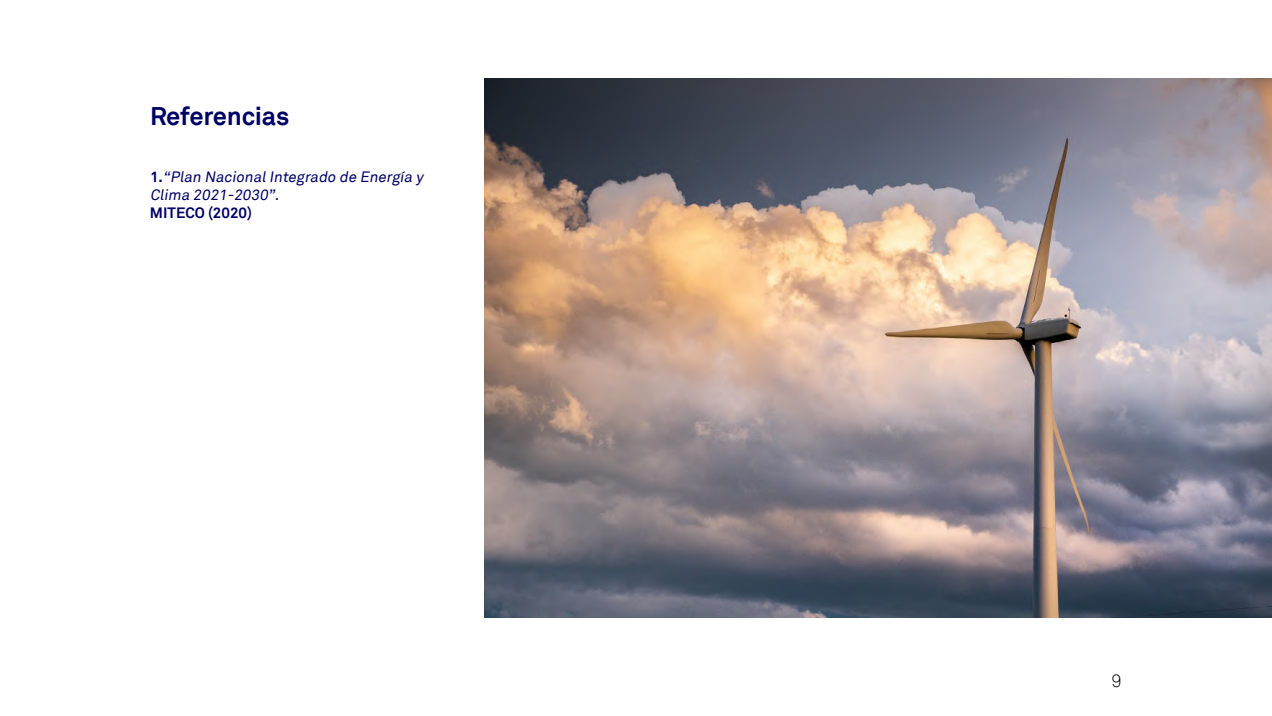
<style>
.page{position:relative;width:1272px;height:716px;background:#fff}
.page>*{position:absolute;margin:0;border:0;box-sizing:border-box;transform-origin:0 0}
.t1{font:700 25.5px "Akkurat TT";letter-spacing:-.01em;color:#006}
.t2{font:300 18px "Akkurat TT";color:#000}
.t3{font:italic 15px/18.1px "Akkurat TT";color:#006}
.s1{font-weight:700;font-style:normal}
.s2{font-style:normal}
</style>
<div class="page">
<img style="left:484px;top:78px;width:788px;height:540px">
<h1 class="t1" style="left:150px;top:100px;width:141px">Referencias</h1>
<p class="t3" style="left:150px;top:167px;width:278px"><span class="s1">1 .</span> “Plan NacionalIntegrado de Energía y<br>Clima 2021-2030”<span class="s2">.<br></span><span class="s1">MITECO (2020)</span></p>
<p class="t2" style="left:1112px;top:670px;width:12px">9</p>
</div>
